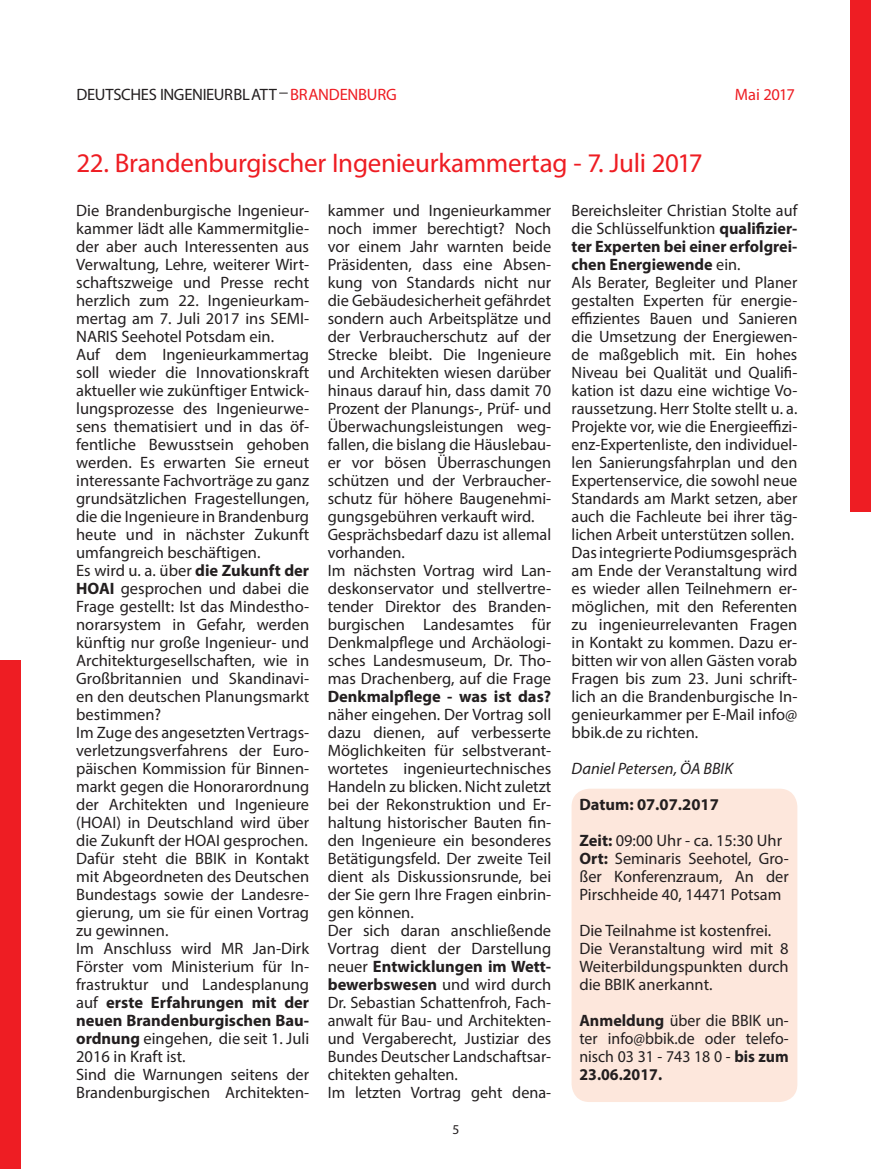
<style>
.page{position:relative;width:871px;height:1169px;background:#fff}
.page>*{position:absolute;margin:0;border:0;box-sizing:border-box;transform-origin:0 0}
.t1{font:27px "Myriad Pro";letter-spacing:-.01em;color:#ee1d23}
.t2{font:16.5px/18px "Myriad Pro";color:#231f20}
.t3{font:16.5px/18px "Myriad Pro";color:#231f20;text-align:justify;scale:.96 1}
.t4{font:700 16.5px/36px "Myriad Pro";color:#231f20}
.t5{font:italic 16.5px "Myriad Pro";color:#231f20}
.t6{font:16.5px "Myriad Pro";letter-spacing:-.015em;color:#ee1d23}
.t7{font:13.5px "Myriad Pro";color:#231f20}
.s1{color:#ee1d23}
.s2{font-weight:700}
.s3{font-weight:400}
</style>
<div class="page">
<div style="left:850px;top:0;width:21px;height:511px;background:#ee1d23"></div>
<div style="left:0;top:660px;width:21px;height:509px;background:#ee1d23"></div>
<div style="left:571px;top:788px;width:226px;height:314px;background:#fde7dc;border-radius:18px"></div>
<p class="t2" style="left:76px;top:85px;width:322px">DEUTSCHES INGENIEURBLATT <span class="s1">BRANDENBURG</span></p>
<p class="t6" style="left:735px;top:84px;width:61px">Mai 2017</p>
<h1 class="t1" style="left:76px;top:146px;width:628px">22. Brandenburgischer Ingenieurkammertag - 7. Juli 2017</h1>
<p class="t2" style="left:76px;top:201px;width:235px">Die Brandenburgische Ingenieur&shy;kammer lädt alle Kammermitglie&shy;der aber auch Interessenten aus<br>Verwaltung, Lehre, weiterer Wirt&shy;schaftszweige und Presse recht herzlich zum 22. Ingenieurkam&shy;mertag am 7. Juli 2017 ins SEMI-<br>NARIS Seehotel Potsdam ein.<br>Auf dem Ingenieurkammertag soll wieder die Innovationskraft aktueller wie zukünftiger Entwick&shy;lungsprozesse des Ingenieurwe&shy;sens thematisiert und in das öf&shy;fentliche Bewusstsein gehoben werden. Es erwarten Sie erneut interessante Fachvorträge zu ganz grundsätzlichen Fragestellungen, die die Ingenieure in Brandenburg heute und in nächster Zukunft umfangreich beschäftigen.<br>Es wird u. a. über <span class="s2">die Zukunft der<br>HOAI</span> gesprochen und dabei die<br>Frage gestellt: Ist das Mindestho&shy;norarsystem in Gefahr, werden künftig nur große Ingenieur- und<br>Architekturgesellschaften, wie in<br>Großbritannien und Skandinavi&shy;en den deutschen Planungsmarkt bestimmen?<br>Im Zuge des angesetzten Vertrags&shy;verletzungsverfahrens der Euro&shy;päischen Kommission für Binnen&shy;markt gegen die Honorarordnung der Architekten und Ingenieure (HOAI) in Deutschland wird über die Zukunft der HOAI gesprochen.<br>Dafür steht die BBIK in Kontakt mit Abgeordneten des Deutschen<br>Bundestags sowie der Landesre&shy;gierung, um sie für einen Vortrag zu gewinnen.<br>Im Anschluss wird MR Jan-Dirk<br>Förster vom Ministerium für In&shy;frastruktur und Landesplanung auf <span class="s2">erste Erfahrungen mit der neuen Brandenburgischen Bau&shy;ordnung</span> eingehen, die seit 1. Juli<br>2016 in Kraft ist.<br>Sind die Warnungen seitens der<br>Brandenburgischen Architekten-</p>
<p class="t2" style="left:328px;top:201px;width:225px">kammer und Ingenieurkammer noch immer berechtigt? Noch vor einem Jahr warnten beide<br>Präsidenten, dass eine Absen&shy;kung von Standards nicht nur die Gebäudesicherheit gefährdet sondern auch Arbeitsplätze und der Verbraucherschutz auf der<br>Strecke bleibt. Die Ingenieure und Architekten wiesen darüber hinaus darauf hin, dass damit 70<br>Prozent der Planungs-, Prüf- und<br>Überwachungsleistungen weg&shy;fallen, die bislang die Häuslebau&shy;er vor bösen Überraschungen schützen und der Verbraucher&shy;schutz für höhere Baugenehmi&shy;gungsgebühren verkauft wird.<br>Gesprächsbedarf dazu ist allemal vorhanden.<br>Im nächsten Vortrag wird Lan&shy;deskonservator und stellvertre&shy;tender Direktor des Branden&shy;burgischen Landesamtes für<br>Denkmalpflege und Archäologi&shy;sches Landesmuseum, Dr. Tho&shy;mas Drachenberg, auf die Frage</p>
<p class="t2" style="left:571px;top:201px;width:227px">Bereichsleiter Christian Stolte auf die Schlüsselfunktion <span class="s2">qualifizier&shy;ter Experten bei einer erfolgrei&shy;chen Energiewende</span> ein.<br>Als Berater, Begleiter und Planer gestalten Experten für energie&shy;effizientes Bauen und Sanieren die Umsetzung der Energiewen&shy;de maßgeblich mit. Ein hohes<br>Niveau bei Qualität und Qualifi&shy;kation ist dazu eine wichtige Vo&shy;raussetzung. Herr Stolte stellt u. a.<br>Projekte vor, wie die Energieeffizi&shy;enz-Expertenliste, den individuel&shy;len Sanierungsfahrplan und den<br>Expertenservice, die sowohl neue<br>Standards am Markt setzen, aber auch die Fachleute bei ihrer täg&shy;lichen Arbeit unterstützen sollen.<br>Das integrierte Podiumsgespräch am Ende der Veranstaltung wird es wieder allen Teilnehmern er&shy;möglichen, mit den Referenten zu ingenieurrelevanten Fragen in Kontakt zu kommen. Dazu er&shy;bitten wir von allen Gästen vorab<br>Fragen bis zum 23. Juni schrift&shy;lich an die Brandenburgische In&shy;genieurkammer per E-Mail info@ bbik.de zu richten.</p>
<p class="t5" style="left:571px;top:758px;width:163px">Daniel Petersen, ÖA BBIK</p>
<p class="t4" style="left:579px;top:786px;width:204px">Datum: 07.07.2017<br>Zeit: <span class="s3">09:00 Uhr - ca. 15:30 Uhr</span></p>
<p class="t2" style="left:579px;top:849px;width:211px;text-align:justify"><span class="s2">Ort:</span> Seminaris Seehotel, Gro&shy;ßer Konferenzraum, An der Pirschheide 40, 14471 Potsam</p>
<p class="t2" style="left:579px;top:921px;width:211px">Die Teilnahme ist kostenfrei.<br>Die Veranstaltung wird mit 8<br>Weiterbildungspunkten durch die BBIK anerkannt.</p>
<p class="t3" style="left:579px;top:1011px;width:220px"><span class="s2">Anmeldung</span> über die BBIK un&shy;ter info@bbik.de oder telefo&shy;nisch 03 31 - 743 18 0 - <span class="s2">bis zum 23.06.2017.</span></p>
<p class="t4" style="left:328px;top:678px;width:225px">Denkmalpflege - was ist das?</p>
<p class="t2" style="left:328px;top:705px;width:225px">näher eingehen. Der Vortrag soll dazu dienen, auf verbesserte<br>Möglichkeiten für selbstverant&shy;wortetes ingenieurtechnisches<br>Handeln zu blicken. Nicht zuletzt bei der Rekonstruktion und Er&shy;haltung historischer Bauten fin&shy;den Ingenieure ein besonderes<br>Betätigungsfeld. Der zweite Teil dient als Diskussionsrunde, bei der Sie gern Ihre Fragen einbrin&shy;gen können.<br>Der sich daran anschließende<br>Vortrag dient der Darstellung neuer <span class="s2">Entwicklungen im Wett&shy;bewerbswesen</span> und wird durch<br>Dr. Sebastian Schattenfroh, Fach&shy;anwalt für Bau- und Architekten&shy;und Vergaberecht, Justiziar des<br>Bundes Deutscher Landschaftsar&shy;chitekten gehalten.<br>Im letzten Vortrag geht dena-</p>
<p class="t7" style="left:452px;top:1121px;width:8px">5</p>
</div>
